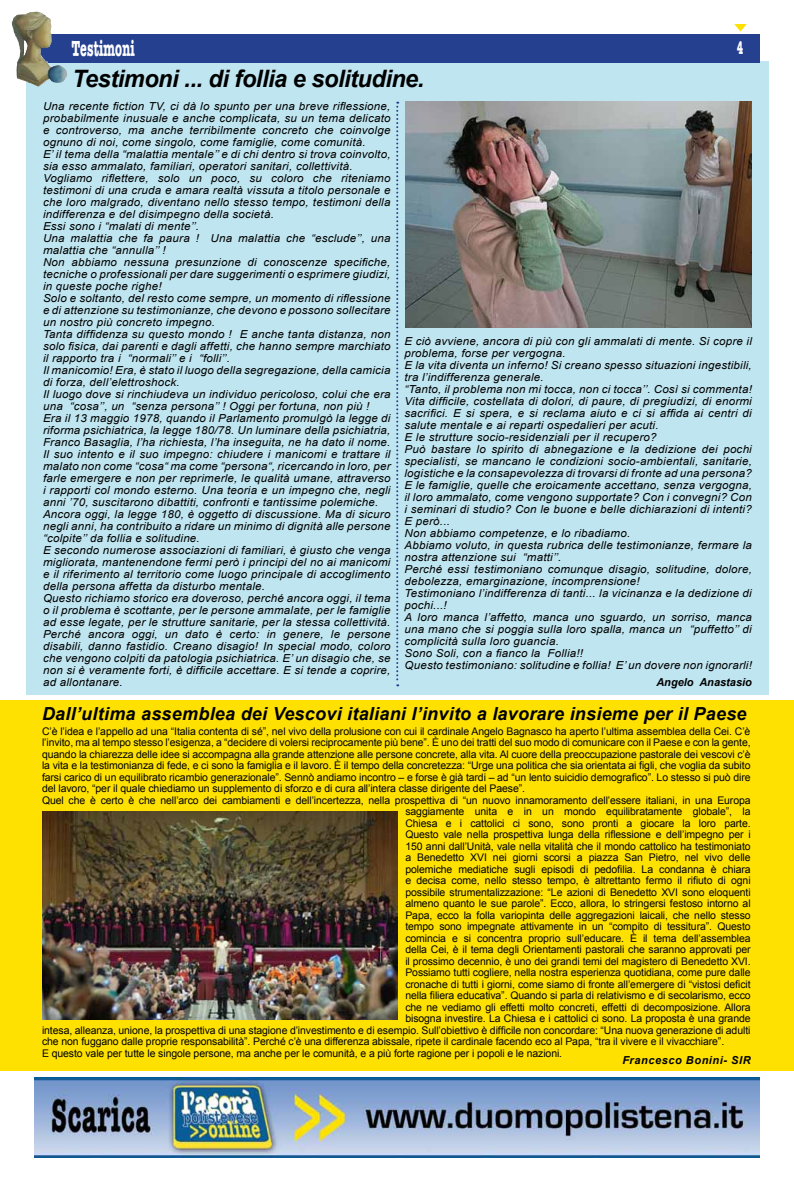
<style>
.page{position:relative;width:794px;height:1191px;background:#fff}
.page>*{position:absolute;margin:0;border:0;box-sizing:border-box;transform-origin:0 0}
.t1{font:italic 700 24px "Arial";letter-spacing:-.02em;color:#000}
.t2{font:italic 700 18px "Arial";letter-spacing:.015em;color:#000}
.t3{font:12px "Bocci Text 13 Stch";letter-spacing:.05em;color:#fff}
.t4{font:italic 11px/12px "Arial";letter-spacing:.02em;color:#000;scale:1.05 1}
.t5{font:italic 700 11px "Arial";letter-spacing:.05em;color:#000}
.t6{font:italic 700 11px "Arial";color:#000}
.t7{font:10.5px "Arial";letter-spacing:-.01em;color:#000}
.t8{font:10px "Bocci Text 13 Stch";color:#fff}
</style>
<div class="page">
<div style="left:0;top:701px;width:794px;height:370px;background:#fee100"></div>
<div style="left:26px;top:61px;width:742px;height:633px;background:#bfe5f0"></div>
<div style="left:34px;top:34px;width:726px;height:28px;background:#25408f"></div>
<svg style="left:734px;top:24px;width:12px;height:8px"></svg>
<img style="left:34px;top:1077px;width:726px;height:80px">
<img style="left:12px;top:12px;width:55px;height:75px">
<svg style="left:396px;top:102px;width:2px;height:584px"></svg>
<img style="left:405px;top:102px;width:347px;height:225px">
<img style="left:42px;top:812px;width:355px;height:207px">
<p class="t3" style="left:72px;top:45px;width:64px">Testimoni</p>
<p class="t8" style="left:737px;top:45px;width:8px">4</p>
<h1 class="t1" style="left:72px;top:63px;width:354px">Testimoni ... di follia e solitudine.</h1>
<p class="t4" style="left:43px;top:100px;width:332px">Una recente fiction TV, ci dà lo spunto per una breve riflessione, probabilmente inusuale e anche complicata, su un tema delicato e controverso, ma anche terribilmente concreto che coinvolge ognuno di noi, come singolo, come famiglie, come comunità.<br>E’ il tema della “malattia mentale’’ e di chi dentro si trova coinvolto, sia esso ammalato, familiari, operatori sanitari, collettività.<br>Vogliamo riflettere, solo un poco, su coloro che riteniamo testimoni di una cruda e amara realtà vissuta a titolo personale e che loro malgrado, diventano nello stesso tempo, testimoni della indifferenza e del disimpegno della società.<br>Essi sono i “malati di mente’’.<br>Una malattia che fa paura ! Una malattia che “esclude’’, una malattia che “annulla’’ !<br>Non abbiamo nessuna presunzione di conoscenze specifiche, tecniche o professionali per dare suggerimenti o esprimere giudizi, in queste poche righe!<br>Solo e soltanto, del resto come sempre, un momento di riflessione e di attenzione su testimonianze, che devono e possono sollecitare un nostro più concreto impegno.<br>Tanta diffidenza su questo mondo ! E anche tanta distanza, non solo fisica, dai parenti e dagli affetti, che hanno sempre marchiato il rapporto tra i “normali’’ e i “folli’’.<br>Il manicomio! Era, è stato il luogo della segregazione, della camicia di forza, dell’elettroshock.<br>Il luogo dove si rinchiudeva un individuo pericoloso, colui che era una “cosa’’, un “senza persona’’ ! Oggi per fortuna, non più !<br>Era il 13 maggio 1978, quando il Parlamento promulgò la legge di riforma psichiatrica, la legge 180/78. Un luminare della psichiatria, Franco Basaglia, l’ha richiesta, l’ha inseguita, ne ha dato il nome.<br>Il suo intento e il suo impegno: chiudere i manicomi e trattare il malato non come “cosa“ ma come “persona“, ricercando in loro, per farle emergere e non per reprimerle, le qualità umane, attraverso i rapporti col mondo esterno. Una teoria e un impegno che, negli anni ’70, suscitarono dibattiti, confronti e tantissime polemiche.<br>Ancora oggi, la legge 180, è oggetto di discussione. Ma di sicuro negli anni, ha contribuito a ridare un minimo di dignità alle persone “colpite’’ da follia e solitudine.<br>E secondo numerose associazioni di familiari, è giusto che venga migliorata, mantenendone fermi però i principi del no ai manicomi e il riferimento al territorio come luogo principale di accoglimento della persona affetta da disturbo mentale.<br>Questo richiamo storico era doveroso, perché ancora oggi, il tema o il problema è scottante, per le persone ammalate, per le famiglie ad esse legate, per le strutture sanitarie, per la stessa collettività.<br>Perché ancora oggi, un dato è certo: in genere, le persone disabili, danno fastidio. Creano disagio! In special modo, coloro che vengono colpiti da patologia psichiatrica. E’ un disagio che, se non si è veramente forti, è difficile accettare. E si tende a coprire, ad allontanare.</p>
<p class="t4" style="left:404px;top:335px;width:332px">E ciò avviene, ancora di più con gli ammalati di mente. Si copre il problema, forse per vergogna.<br>E la vita diventa un inferno! Si creano spesso situazioni ingestibili, tra l’indifferenza generale.<br>“Tanto, il problema non mi tocca, non ci tocca’’. Così si commenta!<br>Vita difficile, costellata di dolori, di paure, di pregiudizi, di enormi sacrifici. E si spera, e si reclama aiuto e ci si affida ai centri di salute mentale e ai reparti ospedalieri per acuti.<br>E le strutture socio-residenziali per il recupero?<br>Può bastare lo spirito di abnegazione e la dedizione dei pochi specialisti, se mancano le condizioni socio-ambientali, sanitarie, logistiche e la consapevolezza di trovarsi di fronte ad una persona?<br>E le famiglie, quelle che eroicamente accettano, senza vergogna, il loro ammalato, come vengono supportate? Con i convegni? Con i seminari di studio? Con le buone e belle dichiarazioni di intenti?<br>E però...<br>Non abbiamo competenze, e lo ribadiamo.<br>Abbiamo voluto, in questa rubrica delle testimonianze, fermare la nostra attenzione sui “matti’’.<br>Perché essi testimoniano comunque disagio, solitudine, dolore, debolezza, emarginazione, incomprensione!<br>Testimoniano l’indifferenza di tanti... la vicinanza e la dedizione di pochi...!<br>A loro manca l’affetto, manca uno sguardo, un sorriso, manca una mano che si poggia sulla loro spalla, manca un “puffetto’’ di complicità sulla loro guancia.<br>Sono Soli, con a fianco la Follia!!<br>Questo testimoniano: solitudine e follia! E’ un dovere non ignorarli!</p>
<p class="t6" style="left:656px;top:675px;width:97px">Angelo Anastasio</p>
<h2 class="t2" style="left:42px;top:702px;width:706px">Dall’ultima assemblea dei Vescovi italiani l’invito a lavorare insieme per il Paese</h2>
<p class="t7" style="left:42px;top:724px;width:710px">C’è l’idea e l’appello ad una “Italia contenta di sé”, nel vivo della prolusione con cui il cardinale Angelo Bagnasco ha aperto l’ultima assemblea della Cei. C’è</p>
<p class="t7" style="left:42px;top:735px;width:710px">l’invito, ma al tempo stesso l’esigenza, a “decidere di volersi reciprocamente più bene”. È uno dei tratti del suo modo di comunicare con il Paese e con la gente,</p>
<p class="t7" style="left:42px;top:747px;width:710px">quando la chiarezza delle idee si accompagna alla grande attenzione alle persone concrete, alla vita. Al cuore della preoccupazione pastorale dei vescovi c’è</p>
<p class="t7" style="left:42px;top:758px;width:710px">la vita e la testimonianza di fede, e ci sono la famiglia e il lavoro. È il tempo della concretezza: “Urge una politica che sia orientata ai figli, che voglia da subito</p>
<p class="t7" style="left:42px;top:770px;width:710px">farsi carico di un equilibrato ricambio generazionale”. Sennò andiamo incontro – e forse è già tardi – ad “un lento suicidio demografico”. Lo stesso si può dire</p>
<p class="t7" style="left:42px;top:781px;width:484px">del lavoro, “per il quale chiediamo un supplemento di sforzo e di cura all’intera classe dirigente del Paese”.</p>
<p class="t7" style="left:42px;top:793px;width:710px">Quel che è certo è che nell’arco dei cambiamenti e dell’incertezza, nella prospettiva di “un nuovo innamoramento dell’essere italiani, in una Europa</p>
<p class="t7" style="left:405px;top:804px;width:347px">saggiamente unita e in un mondo equilibratamente globale”, la</p>
<p class="t7" style="left:405px;top:816px;width:347px">Chiesa e i cattolici ci sono, sono pronti a giocare la loro parte.</p>
<p class="t7" style="left:405px;top:827px;width:347px">Questo vale nella prospettiva lunga della riflessione e dell’impegno per i</p>
<p class="t7" style="left:405px;top:839px;width:347px">150 anni dall’Unità, vale nella vitalità che il mondo cattolico ha testimoniato</p>
<p class="t7" style="left:405px;top:850px;width:347px">a Benedetto XVI nei giorni scorsi a piazza San Pietro, nel vivo delle</p>
<p class="t7" style="left:405px;top:862px;width:347px">polemiche mediatiche sugli episodi di pedofilia. La condanna è chiara</p>
<p class="t7" style="left:405px;top:873px;width:347px">e decisa come, nello stesso tempo, è altrettanto fermo il rifiuto di ogni</p>
<p class="t7" style="left:405px;top:885px;width:347px">possibile strumentalizzazione: “Le azioni di Benedetto XVI sono eloquenti</p>
<p class="t7" style="left:405px;top:896px;width:347px">almeno quanto le sue parole”. Ecco, allora, lo stringersi festoso intorno al</p>
<p class="t7" style="left:405px;top:908px;width:347px">Papa, ecco la folla variopinta delle aggregazioni laicali, che nello stesso</p>
<p class="t7" style="left:405px;top:919px;width:347px">tempo sono impegnate attivamente in un “compito di tessitura”. Questo</p>
<p class="t7" style="left:405px;top:931px;width:347px">comincia e si concentra proprio sull’educare. È il tema dell’assemblea</p>
<p class="t7" style="left:405px;top:942px;width:347px">della Cei, è il tema degli Orientamenti pastorali che saranno approvati per</p>
<p class="t7" style="left:405px;top:954px;width:347px">il prossimo decennio, è uno dei grandi temi del magistero di Benedetto XVI.</p>
<p class="t7" style="left:405px;top:965px;width:347px">Possiamo tutti cogliere, nella nostra esperienza quotidiana, come pure dalle</p>
<p class="t7" style="left:405px;top:977px;width:347px">cronache di tutti i giorni, come siamo di fronte all’emergere di “vistosi deficit</p>
<p class="t7" style="left:405px;top:988px;width:347px">nella filiera educativa”. Quando si parla di relativismo e di secolarismo, ecco</p>
<p class="t7" style="left:405px;top:1000px;width:347px">che ne vediamo gli effetti molto concreti, effetti di decomposizione. Allora</p>
<p class="t7" style="left:405px;top:1011px;width:347px">bisogna investire. La Chiesa e i cattolici ci sono. La proposta è una grande</p>
<p class="t7" style="left:42px;top:1023px;width:710px">intesa, alleanza, unione, la prospettiva di una stagione d’investimento e di esempio. Sull’obiettivo è difficile non concordare: “Una nuova generazione di adulti</p>
<p class="t7" style="left:42px;top:1034px;width:683px">che non fuggano dalle proprie responsabilità”. Perché c’è una differenza abissale, ripete il cardinale facendo eco al Papa, “tra il vivere e il vivacchiare”.</p>
<p class="t7" style="left:42px;top:1046px;width:521px">E questo vale per tutte le singole persone, ma anche per le comunità, e a più forte ragione per i popoli e le nazioni.</p>
<p class="t5" style="left:622px;top:1052px;width:130px">Francesco Bonini- SIR</p>
</div>
